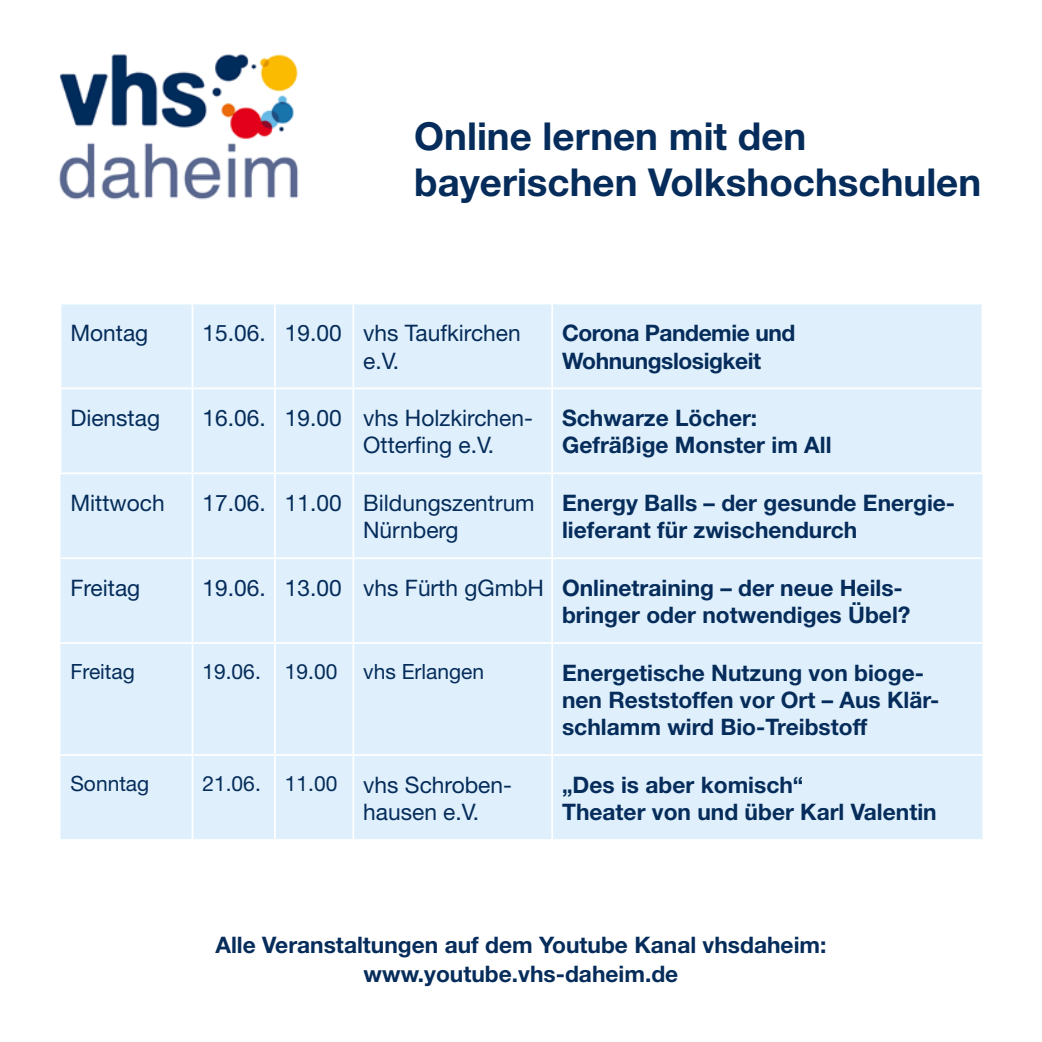
<style>
.page{position:relative;width:1042px;height:1042px;background:#fff}
.page>*{position:absolute;margin:0;border:0;box-sizing:border-box;transform-origin:0 0}
.t1{font:700 38.5px/46.2px "Helvetica Neue LT";color:#052c5a}
.t2{font:700 22.75px/27.3px "Helvetica Neue LT";color:#052c5a}
.t3{font:22.75px/27.3px "Helvetica Neue LT";color:#052c5a}
.t4{font:700 22.75px/27.3px "Helvetica Neue LT";letter-spacing:-.02em;color:#052c5a}
.t5{font:21px "Helvetica Neue LT";color:#052c5a}
.s1{font-weight:400}
.s2{font-size:21px}
</style>
<div class="page">
<div style="left:60px;top:304px;width:922px;height:535px;background:#dff0fc"></div>
<hr style="left:192px;top:474px;width:1px;height:83px;background:#fff">
<hr style="left:274px;top:474px;width:2px;height:83px;background:#fff">
<hr style="left:352px;top:474px;width:2px;height:83px;background:#fff">
<hr style="left:551px;top:474px;width:2px;height:83px;background:#fff">
<hr style="left:192px;top:559px;width:1px;height:83px;background:#fff">
<hr style="left:274px;top:559px;width:2px;height:83px;background:#fff">
<hr style="left:352px;top:559px;width:2px;height:83px;background:#fff">
<hr style="left:551px;top:559px;width:2px;height:83px;background:#fff">
<hr style="left:60px;top:642px;width:132px;height:2px;background:#fff">
<hr style="left:192px;top:642px;width:83px;height:2px;background:#fff">
<hr style="left:192px;top:644px;width:1px;height:110px;background:#fff">
<hr style="left:275px;top:642px;width:78px;height:2px;background:#fff">
<hr style="left:274px;top:644px;width:2px;height:110px;background:#fff">
<hr style="left:353px;top:642px;width:199px;height:2px;background:#fff">
<hr style="left:352px;top:644px;width:2px;height:110px;background:#fff">
<hr style="left:552px;top:642px;width:430px;height:2px;background:#fff">
<hr style="left:551px;top:644px;width:2px;height:110px;background:#fff">
<hr style="left:60px;top:754px;width:132px;height:2px;background:#fff">
<hr style="left:192px;top:754px;width:83px;height:2px;background:#fff">
<hr style="left:192px;top:756px;width:1px;height:83px;background:#fff">
<hr style="left:275px;top:754px;width:78px;height:2px;background:#fff">
<hr style="left:274px;top:756px;width:2px;height:83px;background:#fff">
<hr style="left:353px;top:754px;width:199px;height:2px;background:#fff">
<hr style="left:352px;top:756px;width:2px;height:83px;background:#fff">
<hr style="left:552px;top:754px;width:430px;height:2px;background:#fff">
<hr style="left:551px;top:756px;width:2px;height:83px;background:#fff">
<hr style="left:60px;top:304px;width:1px;height:83px;background:#fff">
<hr style="left:192px;top:304px;width:1px;height:83px;background:#fff">
<hr style="left:274px;top:304px;width:2px;height:83px;background:#fff">
<hr style="left:352px;top:304px;width:2px;height:83px;background:#fff">
<hr style="left:551px;top:304px;width:2px;height:83px;background:#fff">
<hr style="left:981px;top:304px;width:2px;height:83px;background:#fff">
<hr style="left:60px;top:387px;width:132px;height:2px;background:#fff">
<hr style="left:60px;top:389px;width:1px;height:83px;background:#fff">
<hr style="left:192px;top:387px;width:83px;height:2px;background:#fff">
<hr style="left:192px;top:389px;width:1px;height:83px;background:#fff">
<hr style="left:275px;top:387px;width:78px;height:2px;background:#fff">
<hr style="left:274px;top:389px;width:2px;height:83px;background:#fff">
<hr style="left:353px;top:387px;width:199px;height:2px;background:#fff">
<hr style="left:352px;top:389px;width:2px;height:83px;background:#fff">
<hr style="left:552px;top:387px;width:431px;height:2px;background:#fff">
<hr style="left:551px;top:389px;width:2px;height:83px;background:#fff">
<hr style="left:981px;top:389px;width:2px;height:83px;background:#fff">
<hr style="left:60px;top:472px;width:132px;height:2px;background:#fff">
<hr style="left:192px;top:472px;width:83px;height:2px;background:#fff">
<hr style="left:275px;top:472px;width:78px;height:2px;background:#fff">
<hr style="left:353px;top:472px;width:199px;height:2px;background:#fff">
<hr style="left:552px;top:472px;width:431px;height:2px;background:#fff">
<hr style="left:60px;top:557px;width:132px;height:2px;background:#fff">
<hr style="left:192px;top:557px;width:83px;height:2px;background:#fff">
<hr style="left:275px;top:557px;width:78px;height:2px;background:#fff">
<hr style="left:353px;top:557px;width:199px;height:2px;background:#fff">
<hr style="left:552px;top:557px;width:430px;height:2px;background:#fff">
<img style="left:59px;top:54px;width:240px;height:146px">
<h1 class="t1" style="left:414px;top:112px;width:568px">Online lernen mit den bayerischen Volkshochschulen</h1>
<p class="t3" style="left:70px;top:319px;width:79px">Montag</p>
<p class="t3" style="left:363px;top:319px;width:159px;text-indent:-161px">15.06. 19.00 vhs Taufkirchen e.V.</p>
<p class="t4" style="left:562px;top:319px;width:235px">Corona Pandemie und<br>Wohnungslosigkeit</p>
<p class="t3" style="left:70px;top:404px;width:91px">Dienstag</p>
<p class="t3" style="left:363px;top:404px;width:171px;text-indent:-161px">16.06. 19.00 vhs Holzkirchen-<br>Otterfing e.V.</p>
<p class="t2" style="left:562px;top:404px;width:271px">Schwarze Löcher:<br>Gefräßige Monster im All</p>
<p class="t3" style="left:70px;top:489px;width:96px">Mittwoch</p>
<p class="t3" style="left:363px;top:489px;width:173px;text-indent:-161px">17.06. 11.00 Bildungszentrum<br>Nürnberg</p>
<p class="t2" style="left:562px;top:489px;width:395px">Energy Balls – der gesunde Energie&shy;lieferant für zwischendurch</p>
<p class="t3" style="left:70px;top:574px;width:71px">Freitag</p>
<p class="t2" style="left:562px;top:573px;width:350px;text-indent:-360px"><span class="s1">19.06. 13.00 vhs Fürth gGmbH</span> Onlinetraining – der neue Heils&shy;bringer oder notwendiges Übel?</p>
<p class="t5" style="left:70px;top:659px;width:66px">Freitag</p>
<p class="t5" style="left:202px;top:659px;width:283px">19.06. 19.00 vhs Erlangen</p>
<p class="t2" style="left:562px;top:658px;width:379px">Energetische Nutzung von bioge&shy;nen Reststoffen vor Ort – Aus Klär&shy;schlamm wird Bio-Treibstoff</p>
<p class="t5" style="left:70px;top:771px;width:80px">Sonntag</p>
<p class="t3" style="left:363px;top:771px;width:150px;text-indent:-161px"><span class="s2">21.06. 11.00</span> vhs Schroben&shy;hausen e.V.</p>
<p class="t2" style="left:562px;top:770px;width:376px">„Des is aber komisch“<br>Theater von und über Karl Valentin</p>
<p class="t2" style="left:215px;top:929px;width:612px;line-height:29.8px;text-align:center">Alle Veranstaltungen auf dem Youtube Kanal vhsdaheim: www.youtube.vhs-daheim.de</p>
</div>
